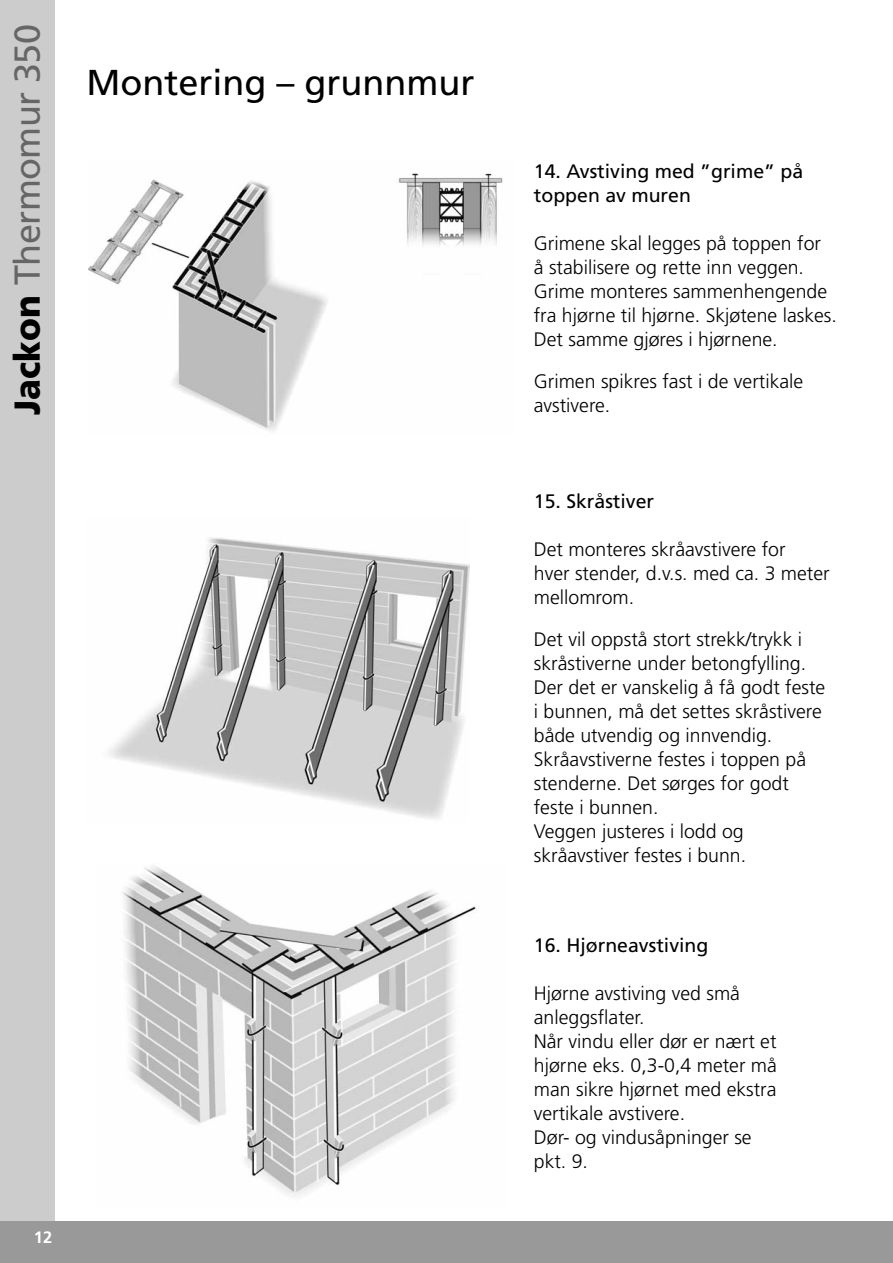
<style>
.page{position:relative;width:893px;height:1263px;background:#fff}
.page>*{position:absolute;margin:0;border:0;box-sizing:border-box;transform-origin:0 0}
.t1{font:36px "Frutiger";letter-spacing:-.015em;color:#666}
.t2{font:36px "Frutiger";color:#000}
.t3{font:300 19.5px/24px "Frutiger";color:#000}
.t4{font:19.5px/24px "Frutiger";color:#000}
.t5{font:700 16.5px "Frutiger";color:#fff}
.s1{font-weight:900;color:#000}
</style>
<div class="page">
<div style="left:0;top:0;width:54px;height:1263px;background:#ccc"></div>
<div style="left:0;top:1221px;width:892px;height:42px;background:#999"></div>
<img style="left:89px;top:173px;width:414px;height:258px">
<img style="left:109px;top:538px;width:360px;height:281px">
<img style="left:122px;top:866px;width:354px;height:331px">
<h1 class="t1" style="left:13px;top:415px;width:393px;rotate:-90deg"><span class="s1">Jackon</span> Thermomur 350</h1>
<h1 class="t2" style="left:86px;top:68px;width:389px">Montering – grunnmur</h1>
<p class="t5" style="left:34px;top:1231px;width:20px">12</p>
<p class="t4" style="left:534px;top:161px;width:271px">14. Avstiving med ”grime” på toppen av muren</p>
<p class="t3" style="left:534px;top:233px;width:304px">Grimene skal legges på toppen for<br>å stabilisere og rette inn veggen.<br>Grime monteres sammenhengende fra hjørne til hjørne. Skjøtene laskes.<br>Det samme gjøres i hjørnene.</p>
<p class="t3" style="left:534px;top:371px;width:271px">Grimen spikres fast i de vertikale avstivere.</p>
<p class="t4" style="left:534px;top:491px;width:122px">15. Skråstiver</p>
<p class="t3" style="left:534px;top:539px;width:297px">Det monteres skråavstivere for<br>hver stender, d.v.s. med ca. 3 meter mellomrom.</p>
<p class="t3" style="left:534px;top:629px;width:293px">Det vil oppstå stort strekk/trykk i skråstiverne under betongfylling.<br>Der det er vanskelig å få godt feste i bunnen, må det settes skråstivere både utvendig og innvendig.<br>Skråavstiverne festes i toppen på stenderne. Det sørges for godt feste i bunnen.<br>Veggen justeres i lodd og skråavstiver festes i bunn.</p>
<p class="t4" style="left:534px;top:935px;width:176px">16. Hjørneavstiving</p>
<p class="t3" style="left:534px;top:983px;width:245px">Hjørne avstiving ved små anleggsflater.<br>Når vindu eller dør er nært et hjørne eks. 0,3-0,4 meter må man sikre hjørnet med ekstra vertikale avstivere.<br>Dør- og vindusåpninger se pkt. 9.</p>
</div>
